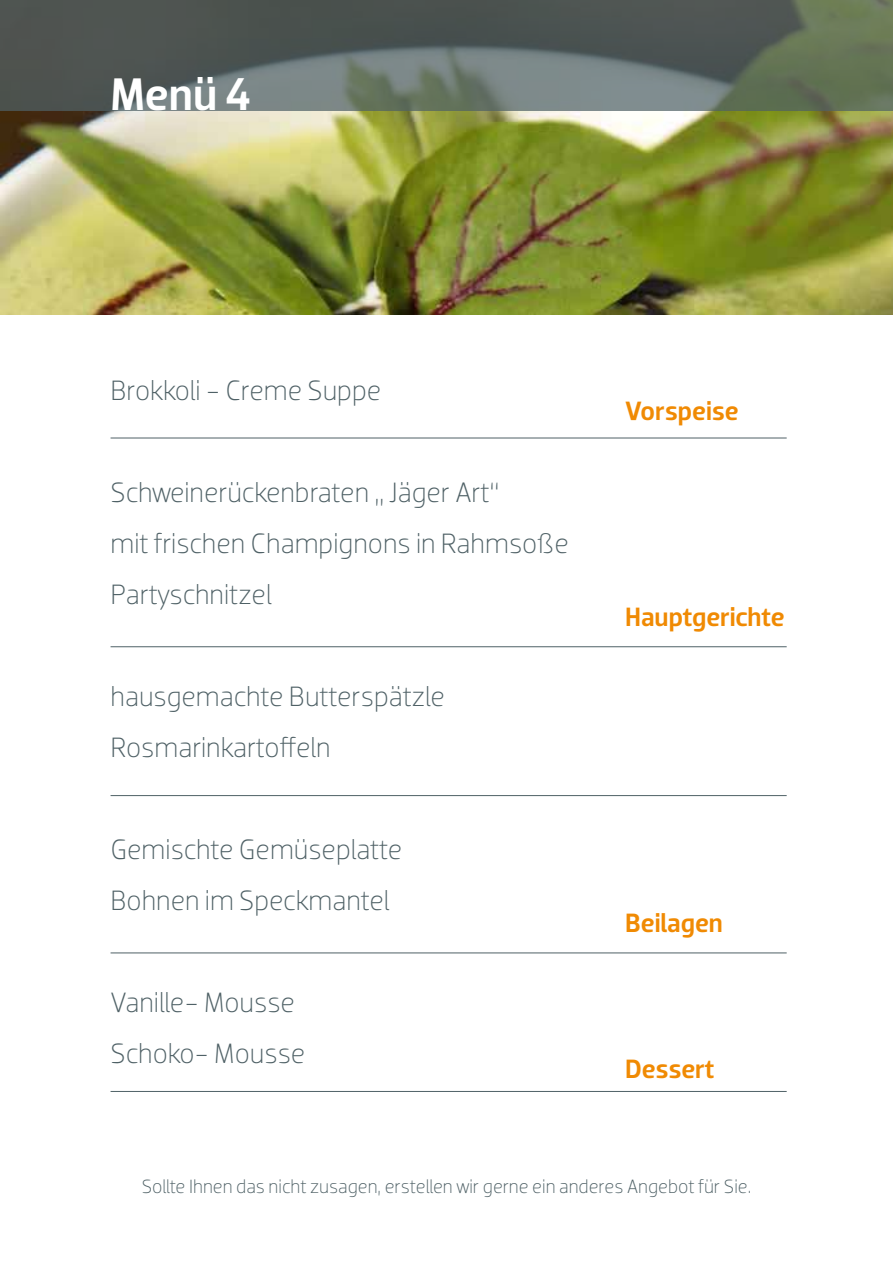
<style>
.page{position:relative;width:893px;height:1263px;background:#fff}
.page>*{position:absolute;margin:0;border:0;box-sizing:border-box;transform-origin:0 0}
.t1{font:500 46.5px "Dobra";color:#fff}
.t2{font:300 28.5px/51px "Dobra";letter-spacing:-.005em;color:#4f6166}
.t3{font:500 27px "Dobra";letter-spacing:-.005em;color:#f08a03}
.t4{font:300 19.5px "Dobra";color:#4f6166}
</style>
<div class="page">
<img style="left:0;top:111px;width:893px;height:204px">
<svg style="left:0;top:0;width:893px;height:111px;background:#5b655f"></svg>
<hr style="left:111px;top:438px;width:676px;height:1px;background:#4f6166">
<hr style="left:111px;top:646px;width:676px;height:1px;background:#4f6166">
<hr style="left:111px;top:795px;width:676px;height:1px;background:#4f6166">
<hr style="left:111px;top:952px;width:676px;height:1px;background:#4f6166">
<hr style="left:111px;top:1091px;width:676px;height:1px;background:#4f6166">
<h1 class="t1" style="left:111px;top:67px;width:142px">Menü 4</h1>
<p class="t2" style="left:111px;top:365px;width:272px">Brokkoli - Creme Suppe</p>
<p class="t2" style="left:111px;top:467px;width:460px">Schweinerückenbraten „ Jäger Art“<br>mit frischen Champignons in Rahmsoße<br>Partyschnitzel</p>
<p class="t2" style="left:111px;top:671px;width:336px">hausgemachte Butterspätzle<br>Rosmarinkartoffeln</p>
<p class="t2" style="left:111px;top:824px;width:293px">Gemischte Gemüseplatte<br>Bohnen im Speckmantel</p>
<p class="t2" style="left:111px;top:977px;width:196px">Vanille- Mousse<br>Schoko- Mousse</p>
<p class="t3" style="left:625px;top:395px;width:115px">Vorspeise</p>
<p class="t3" style="left:625px;top:601px;width:161px">Hauptgerichte</p>
<p class="t3" style="left:625px;top:907px;width:99px">Beilagen</p>
<p class="t3" style="left:625px;top:1053px;width:91px">Dessert</p>
<p class="t4" style="left:142px;top:1174px;width:611px">Sollte Ihnen das nicht zusagen, erstellen wir gerne ein anderes Angebot für Sie.</p>
</div>
